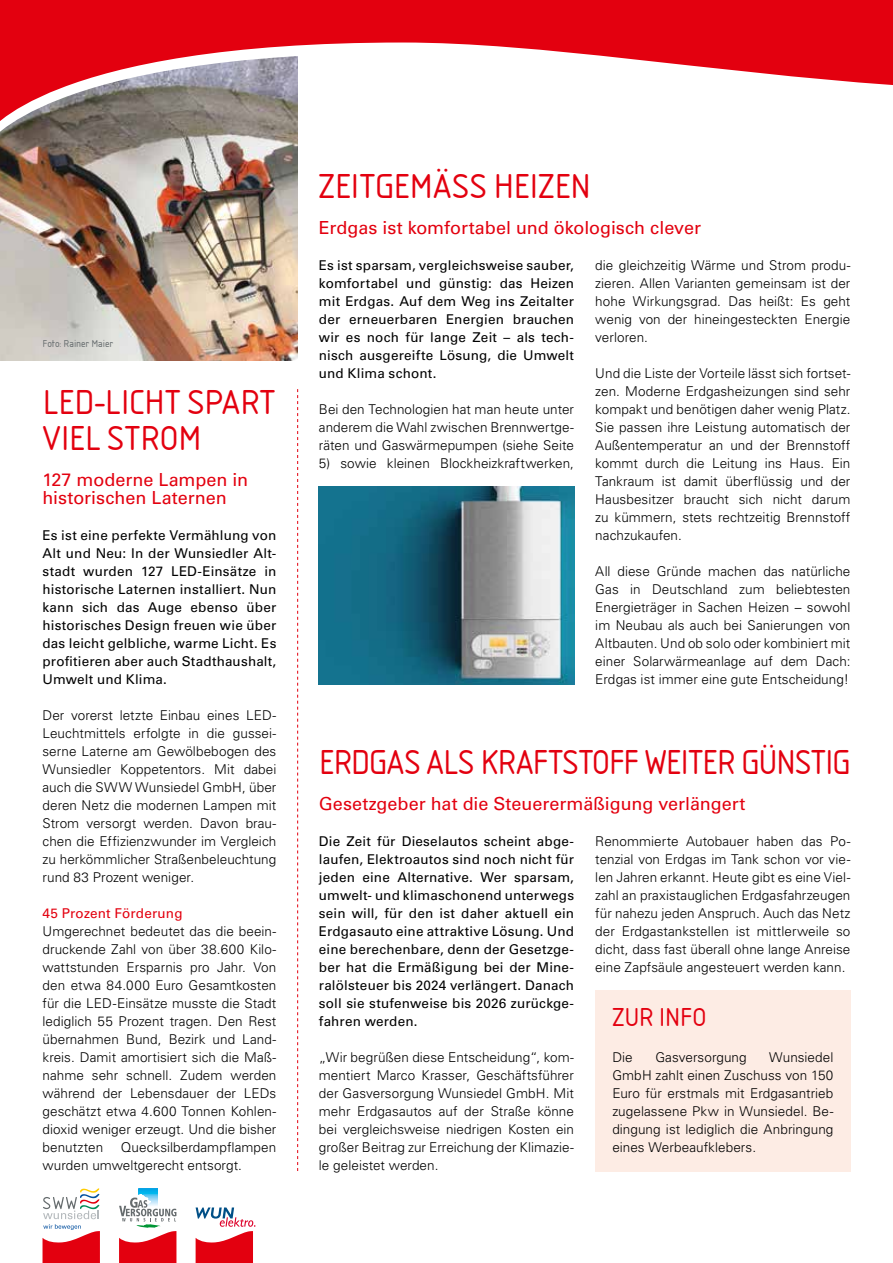
<style>
.page{position:relative;width:893px;height:1263px;background:#fff}
.page>*{position:absolute;margin:0;border:0;box-sizing:border-box;transform-origin:0 0}
.t1{font:36px/36px "Isonorm";letter-spacing:-.005em;color:#e3000f}
.t2{font:36px "Isonorm";letter-spacing:-.025em;color:#e3000f;scale:.95 1}
.t3{font:27px "Isonorm";letter-spacing:-.02em;color:#e3000f}
.t4{font:18px/18px "Univers LT Std";color:#e3000f}
.t5{font:300 13.5px/18px "Univers LT Std";letter-spacing:.005em;color:#000;text-align:justify}
.t6{font:13.5px/18px "Univers LT Std";letter-spacing:.01em;color:#000;text-align:justify}
.t7{font:13.5px "Univers LT Std";letter-spacing:.015em;color:#e3000f}
.t8{font:10.5px "Isonorm";color:#666c6e}
</style>
<div class="page">
<div style="left:595px;top:990px;width:255px;height:181px;background:#fdece4"></div>
<img style="left:0;top:144px;width:298px;height:216px">
<svg style="left:297px;top:389px;width:1px;height:782px"></svg>
<svg style="left:0;top:134px;width:298px;height:10px;background:#958d85"></svg>
<svg style="left:0;top:0;width:893px;height:134px"></svg>
<svg style="left:119px;top:1188px;width:57px;height:75px"></svg>
<svg style="left:43px;top:1188px;width:57px;height:75px"></svg>
<img style="left:319px;top:486px;width:255px;height:198px">
<svg style="left:196px;top:1207px;width:59px;height:56px"></svg>
<p class="t8" style="left:43px;top:338px;width:72px">Foto: Rainer Maier</p>
<h1 class="t1" style="left:43px;top:385px;width:234px">LED-LICHT SPART<br>VIEL STROM</h1>
<h3 class="t4" style="left:43px;top:471px;width:207px">127 moderne Lampen in historischen Laternen</h3>
<p class="t6" style="left:43px;top:526px;width:235px">Es ist eine perfekte Vermählung von Alt und Neu: In der Wunsiedler Alt&shy;stadt wurden 127 LED-Einsätze in historische Laternen installiert. Nun kann sich das Auge ebenso über historisches Design freuen wie über das leicht gelbliche, warme Licht. Es profitieren aber auch Stadthaushalt, Umwelt und Klima.</p>
<p class="t5" style="left:43px;top:706px;width:235px">Der vorerst letzte Einbau eines LED-Leuchtmittels erfolgte in die gussei&shy;serne Laterne am Gewölbebogen des Wunsiedler Koppetentors. Mit dabei auch die SWW Wunsiedel GmbH, über deren Netz die modernen Lampen mit Strom versorgt werden. Davon brau&shy;chen die Effizienzwunder im Vergleich zu herkömmlicher Straßenbeleuchtung rund 83 Prozent weniger.</p>
<p class="t7" style="left:43px;top:905px;width:142px">45 Prozent Förderung</p>
<p class="t5" style="left:43px;top:922px;width:235px">Umgerechnet bedeutet das die beein&shy;druckende Zahl von über 38.600 Kilo&shy;wattstunden Ersparnis pro Jahr. Von den etwa 84.000 Euro Gesamtkosten für die LED-Einsätze musste die Stadt lediglich 55 Prozent tragen. Den Rest übernahmen Bund, Bezirk und Land&shy;kreis. Damit amortisiert sich die Maß&shy;nahme sehr schnell. Zudem werden während der Lebensdauer der LEDs geschätzt etwa 4.600 Tonnen Kohlen&shy;dioxid weniger erzeugt. Und die bisher benutzten</p>
<p class="t5" style="left:43px;top:1138px;width:235px;text-indent:78px">Quecksilberdampflampen wurden umweltgerecht entsorgt.</p>
<h1 class="t1" style="left:319px;top:169px;width:274px">ZEITGEMÄSS HEIZEN</h1>
<h3 class="t4" style="left:319px;top:219px;width:384px">Erdgas ist komfortabel und ökologisch clever</h3>
<p class="t5" style="left:595px;top:256px;width:257px">die gleichzeitig Wärme und Strom produ&shy;zieren. Allen Varianten gemeinsam ist der hohe Wirkungsgrad. Das heißt: Es geht wenig von der hineingesteckten Energie verloren.</p>
<p class="t5" style="left:595px;top:364px;width:257px">Und die Liste der Vorteile lässt sich fortset&shy;zen. Moderne Erdgasheizungen sind sehr kompakt und benötigen daher wenig Platz.<br>Sie passen ihre Leistung automatisch der Außentemperatur an und der Brennstoff kommt durch die Leitung ins Haus. Ein Tankraum ist damit überflüssig und der Hausbesitzer braucht sich nicht darum zu kümmern, stets rechtzeitig Brennstoff nachzukaufen.</p>
<p class="t5" style="left:595px;top:562px;width:257px">All diese Gründe machen das natürliche Gas in Deutschland zum beliebtesten Energieträger in Sachen Heizen – sowohl im Neubau als auch bei Sanierungen von Altbauten. Und ob solo oder kombiniert mit einer Solarwärmeanlage auf dem Dach:<br>Erdgas ist immer eine gute Entscheidung!</p>
<p class="t6" style="left:319px;top:256px;width:257px">Es ist sparsam, vergleichsweise sauber, komfortabel und günstig: das Heizen mit Erdgas. Auf dem Weg ins Zeitalter der erneuerbaren Energien brauchen wir es noch für lange Zeit – als tech&shy;nisch ausgereifte Lösung, die Umwelt und Klima schont.</p>
<p class="t5" style="left:319px;top:400px;width:257px">Bei den Technologien hat man heute unter anderem die Wahl zwischen Brennwertge&shy;räten und Gaswärmepumpen (siehe Seite</p>
<p class="t5" style="left:319px;top:454px;width:257px">5) sowie kleinen Blockheizkraftwerken,</p>
<h1 class="t2" style="left:319px;top:742px;width:561px">ERDGAS ALS KRAFTSTOFF WEITER GÜNSTIG</h1>
<h3 class="t4" style="left:319px;top:795px;width:428px">Gesetzgeber hat die Steuerermäßigung verlängert</h3>
<p class="t6" style="left:319px;top:832px;width:257px">Die Zeit für Dieselautos scheint abge&shy;laufen, Elektroautos sind noch nicht für jeden eine Alternative. Wer sparsam, umwelt- und klimaschonend unterwegs sein will, für den ist daher aktuell ein Erdgasauto eine attraktive Lösung. Und eine berechenbare, denn der Gesetzge&shy;ber hat die Ermäßigung bei der Mine&shy;ralölsteuer bis 2024 verlängert. Danach soll sie stufenweise bis 2026 zurückge&shy;fahren werden.</p>
<p class="t5" style="left:319px;top:1048px;width:257px">„Wir begrüßen diese Entscheidung“, kom&shy;mentiert Marco Krasser, Geschäftsführer der Gasversorgung Wunsiedel GmbH. Mit mehr Erdgasautos auf der Straße könne bei vergleichsweise niedrigen Kosten ein großer Beitrag zur Erreichung der Klimazie&shy;le geleistet werden.</p>
<p class="t5" style="left:595px;top:832px;width:257px">Renommierte Autobauer haben das Po&shy;tenzial von Erdgas im Tank schon vor vie&shy;len Jahren erkannt. Heute gibt es eine Viel&shy;zahl an praxistauglichen Erdgasfahrzeugen für nahezu jeden Anspruch. Auch das Netz der Erdgastankstellen ist mittlerweile so dicht, dass fast überall ohne lange Anreise eine Zapfsäule angesteuert werden kann.</p>
<h2 class="t3" style="left:612px;top:1002px;width:96px">ZUR INFO</h2>
<p class="t5" style="left:612px;top:1048px;width:22px">Die</p>
<p class="t5" style="left:655px;top:1048px;width:93px">Gasversorgung</p>
<p class="t5" style="left:612px;top:1048px;width:223px;text-indent:157px">Wunsiedel GmbH zahlt einen Zuschuss von 150<br>Euro für erstmals mit Erdgasantrieb zugelassene Pkw in Wunsiedel. Be&shy;dingung ist lediglich die Anbringung eines Werbeaufklebers.</p>
</div>
